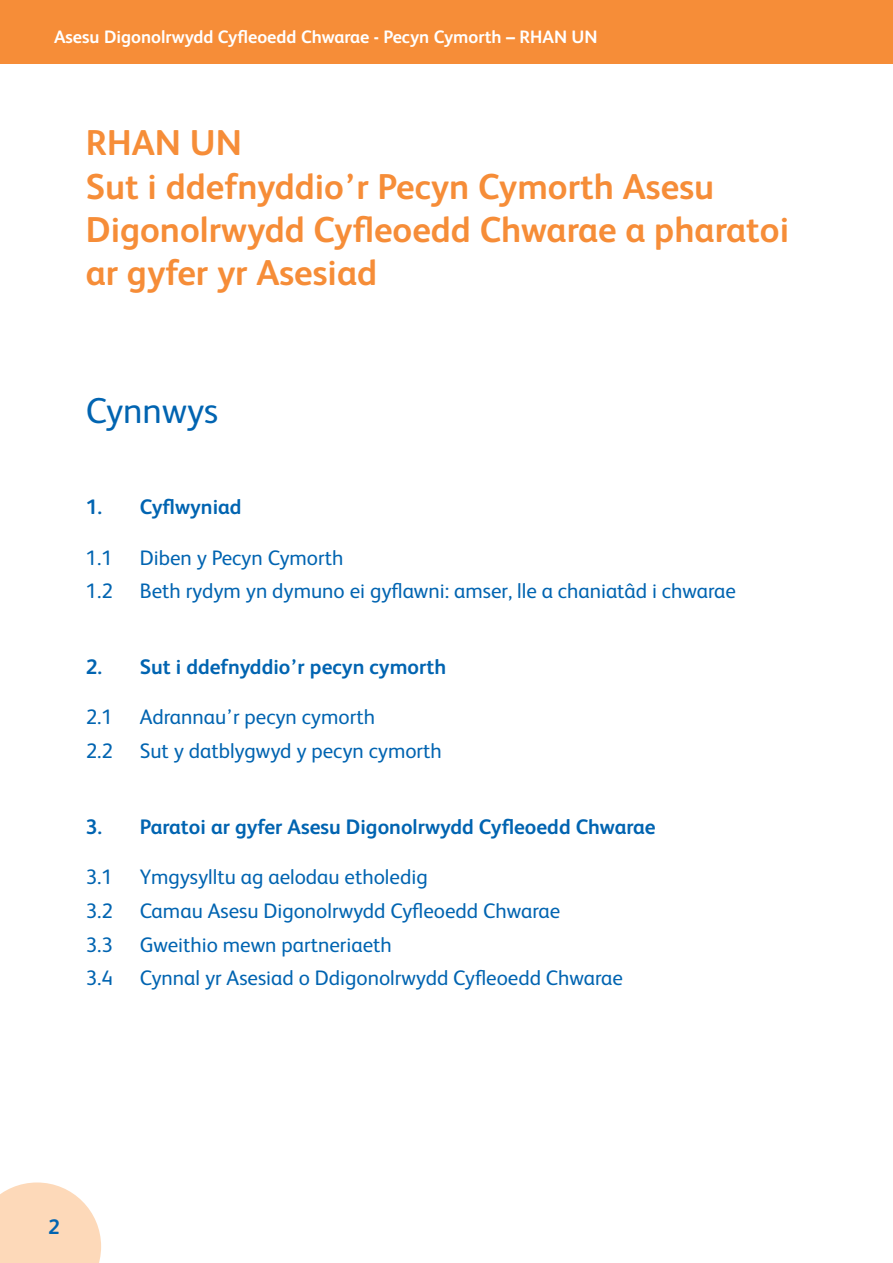
<style>
.page{position:relative;width:893px;height:1263px;background:#fff}
.page>*{position:absolute;margin:0;border:0;box-sizing:border-box;transform-origin:0 0}
.t1{font:700 36px/43.2px "FS Albert";color:#f68d38}
.t2{font:36px "FS Albert";color:#0164b1}
.t3{font:21px "FS Albert";color:#0164b1}
.t4{font:700 21px "FS Albert";color:#0164b1}
.t5{font:700 18px "FS Albert";color:#fff}
</style>
<div class="page">
<div style="left:0;top:0;width:893px;height:64px;background:#f68d38"></div>
<svg style="left:0;top:1182px;width:101px;height:81px;background:#fdddc2"></svg>
<p class="t5" style="left:54px;top:25px;width:545px">Asesu Digonolrwydd Cyfleoedd Chwarae - Pecyn Cymorth – RHAN UN</p>
<h1 class="t1" style="left:86px;top:120px;width:705px">RHAN UN<br>Sut i ddefnyddio’r Pecyn Cymorth Asesu<br>Digonolrwydd Cyfleoedd Chwarae a pharatoi ar gyfer yr Asesiad</h1>
<h1 class="t2" style="left:86px;top:387px;width:134px">Cynnwys</h1>
<p class="t4" style="left:86px;top:493px;width:157px">1. Cyflwyniad</p>
<p class="t3" style="left:86px;top:544px;width:29px">1.1</p>
<p class="t3" style="left:140px;top:544px;width:205px">Diben y Pecyn Cymorth</p>
<p class="t3" style="left:86px;top:577px;width:29px">1.2</p>
<p class="t3" style="left:140px;top:577px;width:598px">Beth rydym yn dymuno ei gyflawni: amser, lle a chaniatâd i chwarae</p>
<p class="t4" style="left:86px;top:653px;width:362px">2. Sut i ddefnyddio’r pecyn cymorth</p>
<p class="t3" style="left:86px;top:703px;width:29px">2.1</p>
<p class="t3" style="left:140px;top:703px;width:237px">Adrannau’r pecyn cymorth</p>
<p class="t3" style="left:86px;top:737px;width:29px">2.2</p>
<p class="t3" style="left:140px;top:737px;width:304px">Sut y datblygwyd y pecyn cymorth</p>
<p class="t4" style="left:86px;top:812px;width:571px">3. Paratoi ar gyfer Asesu Digonolrwydd Cyfleoedd Chwarae</p>
<p class="t3" style="left:86px;top:863px;width:29px">3.1</p>
<p class="t3" style="left:140px;top:863px;width:289px">Ymgysylltu ag aelodau etholedig</p>
<p class="t3" style="left:86px;top:897px;width:29px">3.2</p>
<p class="t3" style="left:140px;top:897px;width:422px">Camau Asesu Digonolrwydd Cyfleoedd Chwarae</p>
<p class="t3" style="left:86px;top:930px;width:29px">3.3</p>
<p class="t3" style="left:140px;top:930px;width:254px">Gweithio mewn partneriaeth</p>
<p class="t3" style="left:86px;top:964px;width:29px">3.4</p>
<p class="t3" style="left:140px;top:964px;width:485px">Cynnal yr Asesiad o Ddigonolrwydd Cyfleoedd Chwarae</p>
<p class="t4" style="left:48px;top:1212px;width:13px">2</p>
</div>
